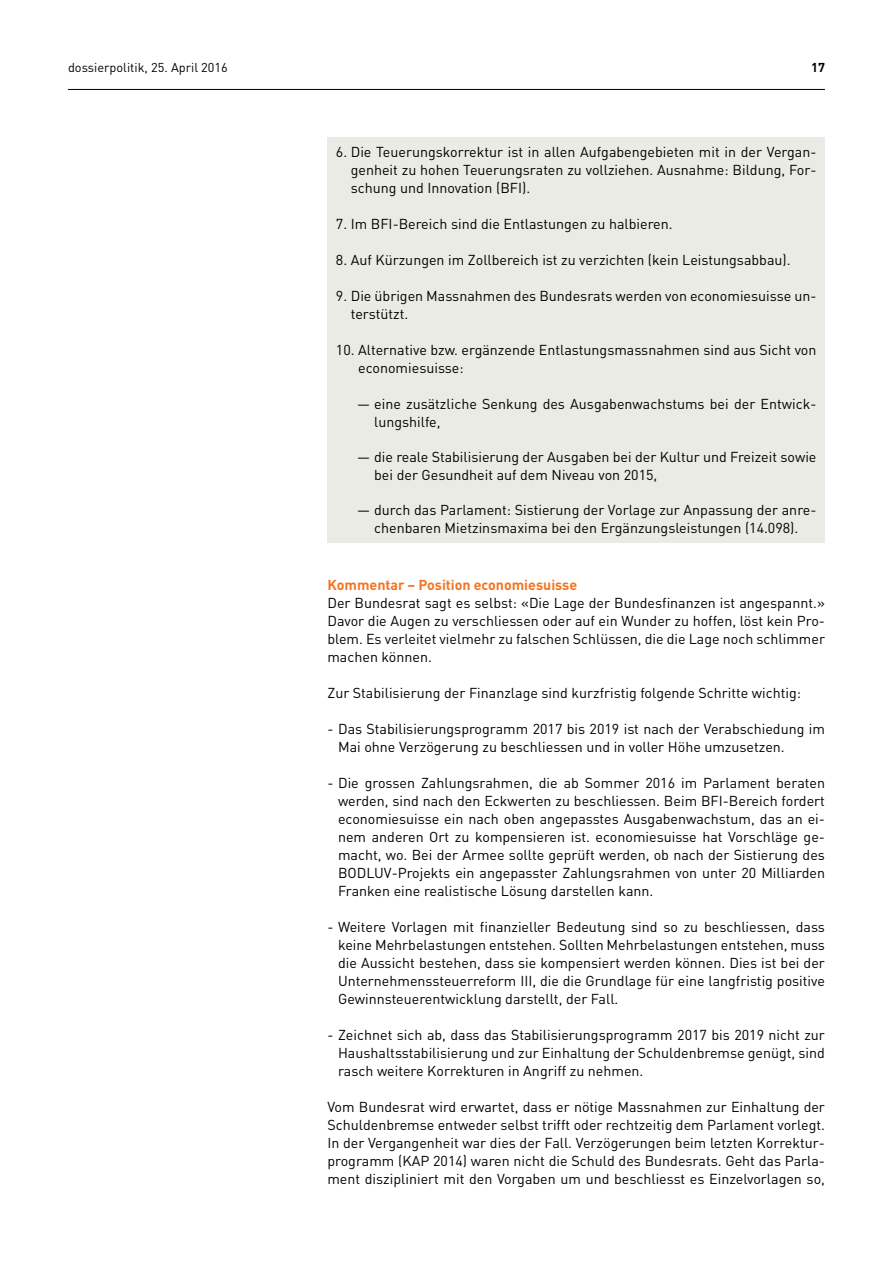
<style>
.page{position:relative;width:893px;height:1263px;background:#fff}
.page>*{position:absolute;margin:0;border:0;box-sizing:border-box;transform-origin:0 0}
.t1{font:14.25px/18px "DIN";color:#000;text-align:justify}
.t2{font:700 14.25px "DIN";color:#f47421}
.t3{font:12.75px "DIN";color:#000}
.t4{font:700 12.75px "DIN";color:#000}
</style>
<div class="page">
<hr style="left:68px;top:89px;width:757px;height:1px;background:#000">
<div style="left:327px;top:137px;width:498px;height:405px;background:#ebebe5"></div>
<p class="t3" style="left:68px;top:58px;width:161px">dossierpolitik, 25. April 2016</p>
<p class="t4" style="left:811px;top:58px;width:15px">17</p>
<p class="t1" style="left:351px;top:143px;width:467px;text-indent:-15px">6. Die Teuerungskorrektur ist in allen Aufgabengebieten mit in der Vergan&shy;genheit zu hohen Teuerungsraten zu vollziehen. Ausnahme: Bildung, For&shy;schung und Innovation (BFI).</p>
<p class="t1" style="left:336px;top:215px;width:338px">7. Im BFI-Bereich sind die Entlastungen zu halbieren.</p>
<p class="t1" style="left:336px;top:251px;width:456px">8. Auf Kürzungen im Zollbereich ist zu verzichten (kein Leistungsabbau).</p>
<p class="t1" style="left:351px;top:287px;width:467px;text-indent:-15px">9. Die übrigen Massnahmen des Bundesrats werden von economiesuisse un&shy;terstützt.</p>
<p class="t1" style="left:358px;top:341px;width:460px;text-indent:-22px">10. Alternative bzw. ergänzende Entlastungsmassnahmen sind aus Sicht von economiesuisse:</p>
<p class="t1" style="left:374px;top:394px;width:444px;text-indent:-17px">— eine zusätzliche Senkung des Ausgabenwachstums bei der Entwick&shy;lungshilfe,</p>
<p class="t1" style="left:374px;top:447px;width:444px;text-indent:-17px">— die reale Stabilisierung der Ausgaben bei der Kultur und Freizeit sowie bei der Gesundheit auf dem Niveau von 2015,</p>
<p class="t1" style="left:357px;top:500px;width:461px;text-align:center">— durch das Parlament: Sistierung der Vorlage zur Anpassung der anre&shy;chenbaren Mietzinsmaxima bei den Ergänzungsleistungen (14.098).</p>
<p class="t2" style="left:327px;top:575px;width:251px">Kommentar – Position economiesuisse</p>
<p class="t1" style="left:327px;top:593px;width:499px">Der Bundesrat sagt es selbst: «Die Lage der Bundesfinanzen ist angespannt.» Davor die Augen zu verschliessen oder auf ein Wunder zu hoffen, löst kein Pro&shy;blem. Es verleitet vielmehr zu falschen Schlüssen, die die Lage noch schlimmer machen können.</p>
<p class="t1" style="left:327px;top:683px;width:475px">Zur Stabilisierung der Finanzlage sind kurzfristig folgende Schritte wichtig:</p>
<p class="t1" style="left:338px;top:719px;width:488px;text-indent:-11px">- Das Stabilisierungsprogramm 2017 bis 2019 ist nach der Verabschiedung im<br>Mai ohne Verzögerung zu beschliessen und in voller Höhe umzusetzen.</p>
<p class="t1" style="left:338px;top:773px;width:488px;text-indent:-11px">- Die grossen Zahlungsrahmen, die ab Sommer 2016 im Parlament beraten werden, sind nach den Eckwerten zu beschliessen. Beim BFI-Bereich fordert economiesuisse ein nach oben angepasstes Ausgabenwachstum, das an ei&shy;nem anderen Ort zu kompensieren ist. economiesuisse hat Vorschläge ge&shy;macht, wo. Bei der Armee sollte geprüft werden, ob nach der Sistierung des BODLUV-Projekts ein angepasster Zahlungsrahmen von unter 20 Milliarden Franken eine realistische Lösung darstellen kann.</p>
<p class="t1" style="left:338px;top:917px;width:488px;text-indent:-11px">- Weitere Vorlagen mit finanzieller Bedeutung sind so zu beschliessen, dass keine Mehrbelastungen entstehen. Sollten Mehrbelastungen entstehen, muss die Aussicht bestehen, dass sie kompensiert werden können. Dies ist bei der Unternehmenssteuerreform III, die die Grundlage für eine langfristig positive Gewinnsteuerentwicklung darstellt, der Fall.</p>
<p class="t1" style="left:338px;top:1025px;width:488px;text-indent:-11px">- Zeichnet sich ab, dass das Stabilisierungsprogramm 2017 bis 2019 nicht zur Haushaltsstabilisierung und zur Einhaltung der Schuldenbremse genügt, sind rasch weitere Korrekturen in Angriff zu nehmen.</p>
<p class="t1" style="left:327px;top:1097px;width:499px">Vom Bundesrat wird erwartet, dass er nötige Massnahmen zur Einhaltung der Schuldenbremse entweder selbst trifft oder rechtzeitig dem Parlament vorlegt.<br>In der Vergangenheit war dies der Fall. Verzögerungen beim letzten Korrektur&shy;programm (KAP 2014) waren nicht die Schuld des Bundesrats. Geht das Parla&shy;ment diszipliniert mit den Vorgaben um und beschliesst es Einzelvorlagen so,</p>
</div>
